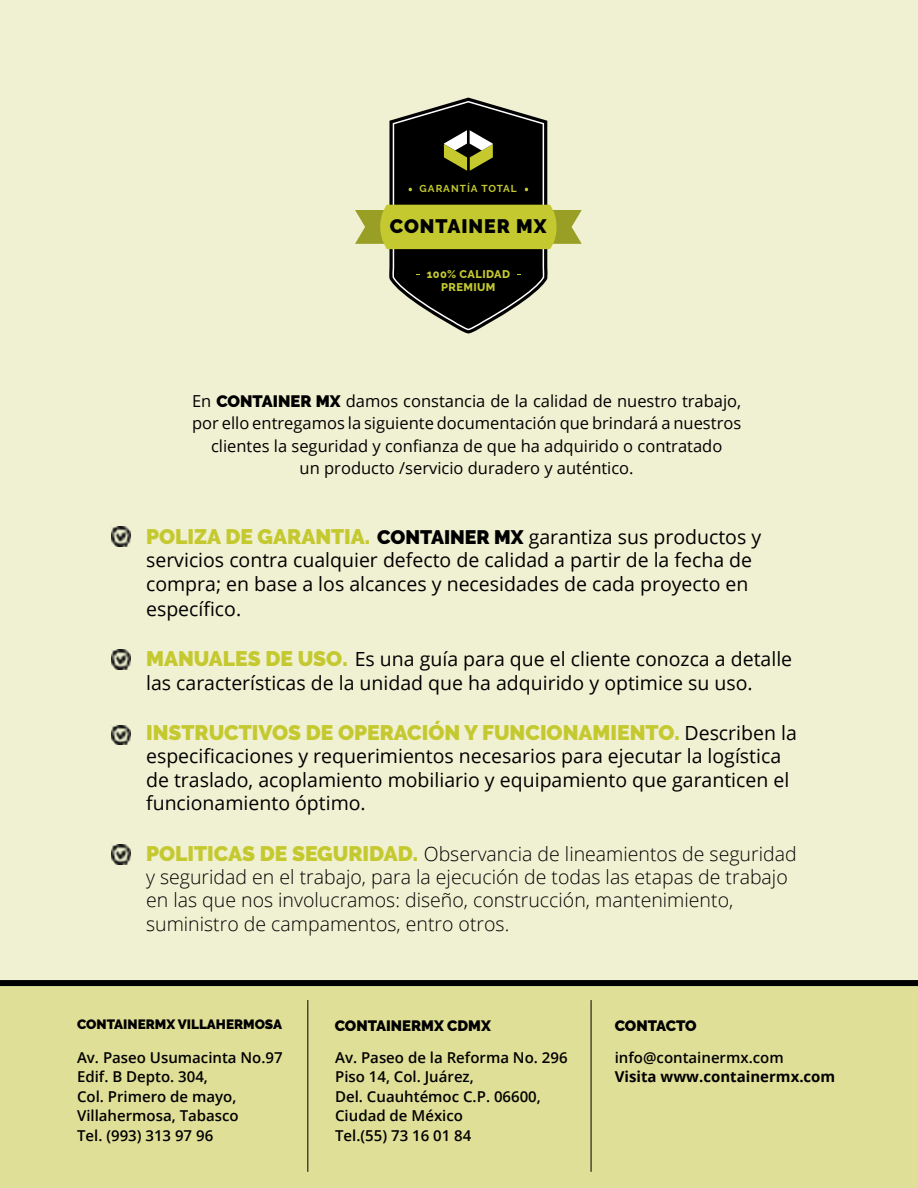
<style>
.page{position:relative;width:918px;height:1188px;background:#f0f0d2}
.page>*{position:absolute;margin:0;border:0;box-sizing:border-box;transform-origin:0 0}
.t1{font:900 21px "Raleway";color:#c5c930}
.t2{font:19.5px/23.4px "Open Sans";color:#000}
.t3{font:300 19.5px/23.4px "Open Sans";color:#000}
.t4{font:900 19.5px "Raleway";letter-spacing:.05em;color:#000}
.t5{font:16.5px/22.5px "Open Sans";color:#000;text-align:center}
.t6{font:600 15px/19.5px "Open Sans";color:#000}
.t7{font:700 15px "Open Sans";color:#000}
.t8{font:900 15px "Raleway";color:#000}
.t9{font:900 13.5px "Raleway";color:#000}
.t10{font:800 11.1px/13.4px "Raleway";letter-spacing:.035em;color:#c4c930;text-align:center}
.t11{font:700 10.05px "Raleway";letter-spacing:.1em;color:#c4c930}
.s1{font-family:"Raleway";font-weight:900}
.s2{font-family:"Raleway";font-weight:900;font-size:21px;color:#c5c930}
.s3{font-family:"Open Sans";font-weight:400;font-size:19.5px;color:#000}
</style>
<div class="page">
<div style="left:0;top:985px;width:918px;height:203px;background:#e0df98"></div>
<svg style="left:355px;top:98px;width:227px;height:235px"></svg>
<img style="left:111px;top:527px;width:20px;height:19px">
<img style="left:111px;top:650px;width:20px;height:19px">
<img style="left:111px;top:725px;width:20px;height:20px">
<img style="left:111px;top:844px;width:20px;height:20px">
<hr style="left:307px;top:1000px;width:1px;height:172px;background:#000">
<hr style="left:591px;top:1000px;width:1px;height:172px;background:#000">
<div style="left:0;top:980px;width:918px;height:6px;background:#000"></div>
<p class="t11" style="left:420px;top:183px;width:99px">GARANTÍA TOTAL</p>
<p class="t4" style="left:390px;top:215px;width:158px">CONTAINER MX</p>
<p class="t10" style="left:427px;top:268px;width:85px">100% CALIDAD<br>PREMIUM</p>
<p class="t5" style="left:192px;top:389px;width:551px">En <span class="s1">CONTAINER MX</span> damos constancia de la calidad de nuestro trabajo, por ello entregamos la siguiente documentación que brindará a nuestros clientes la seguridad y confianza de que ha adquirido o contratado<br>un producto /servicio duradero y auténtico.</p>
<p class="t2" style="left:146px;top:525px;width:617px"><span class="s2">POLIZA DE GARANTIA.</span> <span class="s1">CONTAINER MX</span> garantiza sus productos y servicios contra cualquier defecto de calidad a partir de la fecha de compra; en base a los alcances y necesidades de cada proyecto en</p>
<p class="t2" style="left:146px;top:597px;width:97px">específico.</p>
<p class="t2" style="left:146px;top:647px;width:648px"><span class="s2">MANUALES DE USO.</span> Es una guía para que el cliente conozca a detalle las características de la unidad que ha adquirido y optimice su uso.</p>
<p class="t1" style="left:146px;top:720px;width:652px">INSTRUCTIVOS DE OPERACIÓN Y FUNCIONAMIENTO. <span class="s3">Describen la</span></p>
<p class="t2" style="left:146px;top:744px;width:645px">especificaciones y requerimientos necesarios para ejecutar la logística de traslado, acoplamiento mobiliario y equipamiento que garanticen el funcionamiento óptimo.</p>
<p class="t3" style="left:146px;top:841px;width:652px"><span class="s2">POLITICAS DE SEGURIDAD.</span> Observancia de lineamientos de seguridad y seguridad en el trabajo, para la ejecución de todas las etapas de trabajo en las que nos involucramos: diseño, construcción, mantenimiento, suministro de campamentos, entro otros.</p>
<p class="t9" style="left:77px;top:1017px;width:207px">CONTAINERMX VILLAHERMOSA</p>
<p class="t8" style="left:615px;top:1017px;width:83px">CONTACTO</p>
<p class="t6" style="left:77px;top:1047px;width:207px">Av. Paseo Usumacinta No.97<br>Edif. B Depto. 304,<br>Col. Primero de mayo,<br>Villahermosa, Tabasco<br>Tel. (993) 313 97 96</p>
<p class="t8" style="left:335px;top:1017px;width:158px">CONTAINERMX CDMX</p>
<p class="t6" style="left:335px;top:1047px;width:234px">Av. Paseo de la Reforma No. 296<br>Piso 14, Col. Juárez,<br>Del. Cuauhtémoc C.P. 06600,<br>Ciudad de México<br>Tel.(55) 73 16 01 84</p>
<p class="t6" style="left:615px;top:1047px;width:170px">info@containermx.com</p>
<p class="t7" style="left:615px;top:1066px;width:222px">Visita www.containermx.com</p>
</div>
